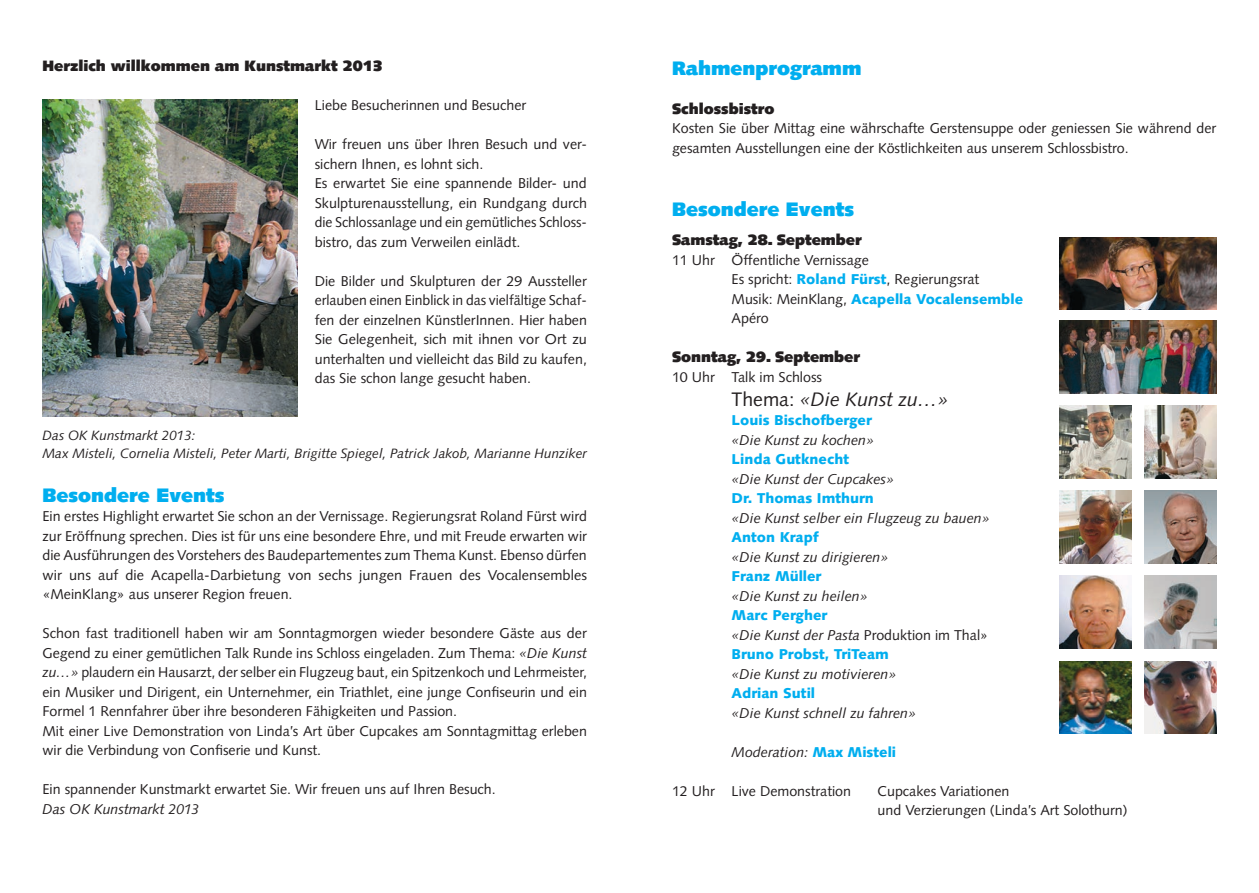
<style>
.page{position:relative;width:1259px;height:893px;background:#fff}
.page>*{position:absolute;margin:0;border:0;box-sizing:border-box;transform-origin:0 0}
.t1{font:900 19.5px "Syntax";color:#00aeef}
.t2{font:italic 19.5px "Syntax";color:#231f20}
.t3{font:900 15px "Syntax";color:#231f20}
.t4{font:14.25px/19.5px "Syntax";color:#231f20}
.t5{font:italic 14.25px "Syntax";color:#231f20}
.t6{font:900 14.25px/19.5px "Syntax";color:#00aeef}
.t7{font:italic 13.5px/18px "Syntax";color:#231f20}
.s1{font-style:italic}
.s2{font-weight:900;color:#00aeef}
.s3{font-style:normal}
.s4{font-weight:400;font-style:italic;color:#231f20}
.s5{font-weight:400;color:#231f20}
.s6{font-weight:900;font-style:normal;color:#00aeef}
</style>
<div class="page">
<img style="left:43px;top:100px;width:255px;height:317px">
<img style="left:1059px;top:237px;width:157px;height:72px">
<img style="left:1059px;top:321px;width:157px;height:72px">
<img style="left:1059px;top:406px;width:72px;height:72px">
<img style="left:1059px;top:491px;width:72px;height:72px">
<img style="left:1059px;top:576px;width:72px;height:72px">
<img style="left:1059px;top:661px;width:72px;height:72px">
<img style="left:1144px;top:406px;width:72px;height:72px">
<img style="left:1144px;top:491px;width:72px;height:72px">
<img style="left:1144px;top:576px;width:72px;height:72px">
<img style="left:1144px;top:661px;width:72px;height:72px">
<p class="t3" style="left:43px;top:57px;width:342px">Herzlich willkommen am Kunstmarkt 2013</p>
<p class="t4" style="left:315px;top:96px;width:213px">Liebe Besucherinnen und Besucher</p>
<p class="t4" style="left:315px;top:135px;width:274px">Wir freuen uns über Ihren Besuch und ver&shy;sichern Ihnen, es lohnt sich.<br>Es erwartet Sie eine spannende Bilder- und Skulpturenausstellung, ein Rundgang durch die Schlossanlage und ein gemütliches Schloss&shy;bistro, das zum Verweilen einlädt.</p>
<p class="t4" style="left:315px;top:271px;width:274px;text-align:justify">Die Bilder und Skulpturen der 29 Aussteller erlauben einen Einblick in das vielfältige Schaf&shy;fen der einzelnen KünstlerInnen. Hier haben Sie Gelegenheit, sich mit ihnen vor Ort zu unterhalten und vielleicht das Bild zu kaufen, das Sie schon lange gesucht haben.</p>
<p class="t7" style="left:43px;top:427px;width:546px">Das OK Kunstmarkt 2013:<br>Max Misteli, Cornelia Misteli, Peter Marti, Brigitte Spiegel, Patrick Jakob, Marianne Hunziker</p>
<h1 class="t1" style="left:43px;top:483px;width:184px">Besondere Events</h1>
<p class="t4" style="left:43px;top:507px;width:546px;text-align:justify">Ein erstes Highlight erwartet Sie schon an der Vernissage. Regierungsrat Roland Fürst wird zur Eröffnung sprechen. Dies ist für uns eine besondere Ehre, und mit Freude erwarten wir die Ausführungen des Vorstehers des Baudepartementes zum Thema Kunst. Ebenso dürfen wir uns auf die Acapella-Darbietung von sechs jungen Frauen des Vocalensembles «MeinKlang» aus unserer Region freuen.</p>
<p class="t4" style="left:43px;top:624px;width:546px">Schon fast traditionell haben wir am Sonntagmorgen wieder besondere Gäste aus der Gegend zu einer gemütlichen Talk Runde ins Schloss eingeladen. Zum Thema: <span class="s1">«Die Kunst zu…»</span> plaudern ein Hausarzt, der selber ein Flugzeug baut, ein Spitzenkoch und Lehrmeister, ein Musiker und Dirigent, ein Unternehmer, ein Triathlet, eine junge Confiseurin und ein Formel 1 Rennfahrer über ihre besonderen Fähigkeiten und Passion.<br>Mit einer Live Demonstration von Linda’s Art über Cupcakes am Sonntagmittag erleben wir die Verbindung von Confiserie und Kunst.</p>
<p class="t4" style="left:43px;top:780px;width:455px">Ein spannender Kunstmarkt erwartet Sie. Wir freuen uns auf Ihren Besuch.</p>
<p class="t5" style="left:43px;top:800px;width:158px">Das OK Kunstmarkt 2013</p>
<h1 class="t1" style="left:672px;top:56px;width:191px">Rahmenprogramm</h1>
<p class="t3" style="left:672px;top:100px;width:104px">Schlossbistro</p>
<p class="t4" style="left:672px;top:119px;width:546px">Kosten Sie über Mittag eine währschafte Gerstensuppe oder geniessen Sie während der gesamten Ausstellungen eine der Köstlichkeiten aus unserem Schlossbistro.</p>
<h1 class="t1" style="left:672px;top:197px;width:184px">Besondere Events</h1>
<p class="t3" style="left:672px;top:231px;width:191px">Samstag, 28. September</p>
<p class="t4" style="left:731px;top:250px;width:293px;text-indent:-60px">11 Uhr Öffentliche Vernissage<br>Es spricht: <span class="s2">Roland Fürst</span>, Regierungsrat<br>Musik: MeinKlang, <span class="s2">Acapella Vocalensemble<br></span>Apéro</p>
<p class="t3" style="left:672px;top:348px;width:189px">Sonntag, 29. September</p>
<p class="t4" style="left:672px;top:367px;width:152px">10 Uhr Talk im Schloss</p>
<h1 class="t2" style="left:731px;top:387px;width:218px"><span class="s3">Thema:</span> «Die Kunst zu…»</h1>
<p class="t6" style="left:731px;top:410px;width:142px">Louis Bischofberger</p>
<p class="t5" style="left:731px;top:431px;width:144px">«Die Kunst zu kochen»</p>
<p class="t6" style="left:731px;top:449px;width:119px">Linda Gutknecht</p>
<p class="t5" style="left:731px;top:470px;width:164px">«Die Kunst der Cupcakes»</p>
<p class="t6" style="left:731px;top:488px;width:144px">Dr. Thomas Imthurn</p>
<p class="t5" style="left:731px;top:509px;width:260px">«Die Kunst selber ein Flugzeug zu bauen»</p>
<p class="t6" style="left:731px;top:527px;width:88px">Anton Krapf</p>
<p class="t5" style="left:731px;top:548px;width:158px">«Die Kunst zu dirigieren»</p>
<p class="t6" style="left:731px;top:566px;width:91px">Franz Müller</p>
<p class="t5" style="left:731px;top:587px;width:138px">«Die Kunst zu heilen»</p>
<p class="t6" style="left:731px;top:605px;width:258px">Marc Pergher<br><span class="s4">«Die Kunst der Pasta</span> <span class="s5">Produktion im Thal»<br></span>Bruno Probst, TriTeam</p>
<p class="t5" style="left:731px;top:665px;width:166px">«Die Kunst zu motivieren»</p>
<p class="t6" style="left:731px;top:683px;width:85px">Adrian Sutil</p>
<p class="t5" style="left:731px;top:704px;width:186px">«Die Kunst schnell zu fahren»</p>
<p class="t5" style="left:731px;top:743px;width:166px">Moderation: <span class="s6">Max Misteli</span></p>
<p class="t4" style="left:672px;top:781px;width:181px">12 Uhr Live Demonstration</p>
<p class="t4" style="left:877px;top:781px;width:251px">Cupcakes Variationen<br>und Verzierungen (Linda’s Art Solothurn)</p>
</div>
